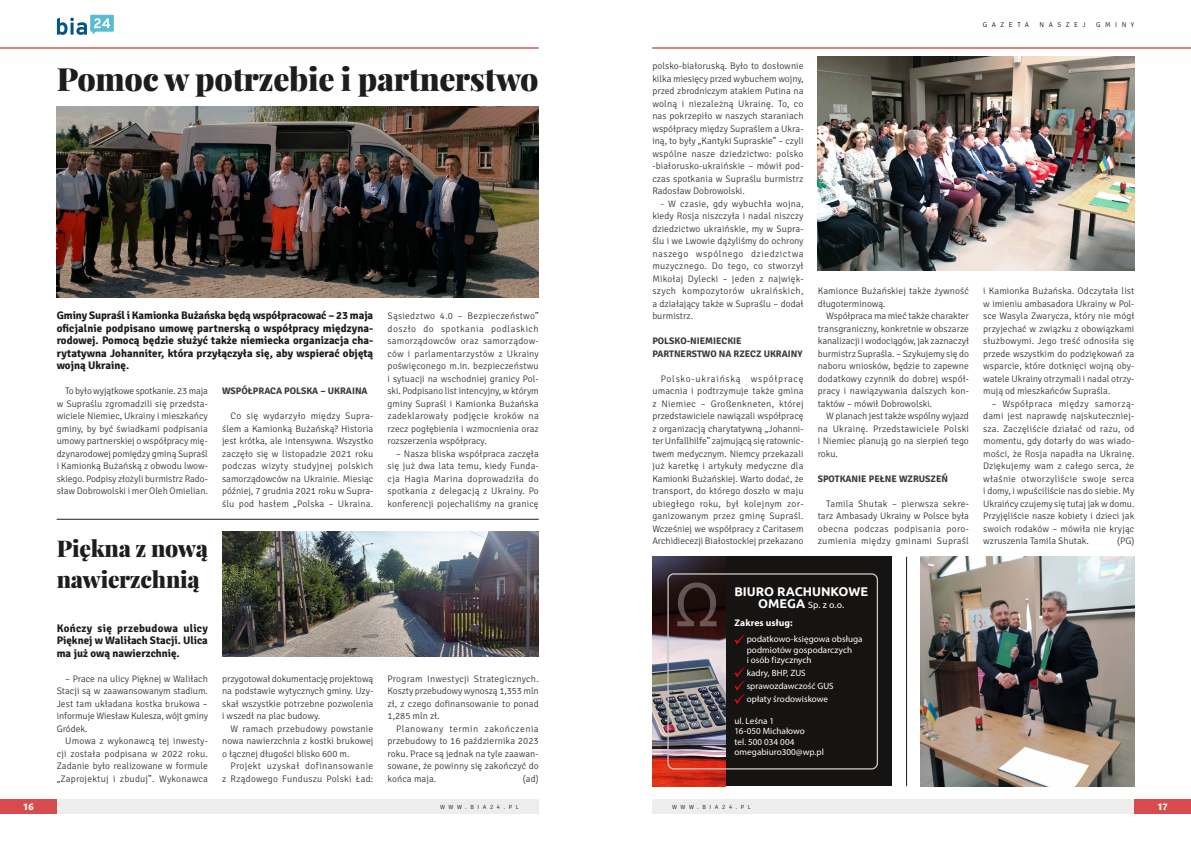
<style>
.page{position:relative;width:1191px;height:842px;background:#fff}
.page>*{position:absolute;margin:0;border:0;box-sizing:border-box;transform-origin:0 0}
.t1{font:900 32px "Playfair Display";letter-spacing:-.01em;color:#1d1d1b}
.t2{font:900 23px/31.2px "Playfair Display";letter-spacing:-.01em;color:#1d1d1b}
.t3{font:700 12.6px "Ubuntu";color:#fff}
.t4{font:700 11px/12.5px "Signika";color:#1d1d1b;text-align:justify}
.t5{font:700 9.6px "Myriad Pro";letter-spacing:.01em;color:#fff}
.t6{font:300 9.5px/12.5px "Signika";letter-spacing:.005em;color:#3c3c3b;text-align:justify}
.t7{font:700 9.5px "Signika";color:#3c3c3b}
.t8{font:300 9.5px/12.5px "Signika";letter-spacing:.025em;color:#3c3c3b;text-align:right}
.t9{font:9.1px/10.1px "Myriad Pro";color:#fff}
.t10{font:9.1px "Ubuntu";color:#fff}
.t11{font:800 9px "Costa Ptf";color:#fff}
.t12{font:300 7px "Signika";letter-spacing:.645em;color:#1d1d1b}
.t13{font:300 6px "Signika";letter-spacing:.605em;color:#1d1d1b}
.s1{font-weight:700;font-size:12.6px}
</style>
<div class="page">
<div style="left:652px;top:799px;width:500px;height:14px;background:#ededed"></div>
<div style="left:50px;top:799px;width:489px;height:14px;background:#ededed"></div>
<div style="left:0;top:799px;width:57px;height:14px;background:#d84b4d"></div>
<div style="left:1134px;top:799px;width:57px;height:14px;background:#d84b4d"></div>
<hr style="left:0;top:48px;width:539px;height:1px;background:#a11007">
<hr style="left:652px;top:48px;width:539px;height:1px;background:#a11007">
<svg style="left:57px;top:15px;width:57px;height:20px"></svg>
<img style="left:57px;top:107px;width:482px;height:190px">
<img style="left:817px;top:57px;width:317px;height:213px">
<img style="left:920px;top:557px;width:214px;height:229px">
<img style="left:222px;top:532px;width:317px;height:125px">
<div style="left:725px;top:557px;width:167px;height:229px;background:#161412"></div>
<img style="left:652px;top:557px;width:73px;height:229px">
<svg style="left:677px;top:582px;width:39px;height:44px;background:#392927"></svg>
<div style="left:667px;top:573px;width:211px;height:196px;border:1px solid #c6c6c6;border-radius:6px"></div>
<svg style="left:734px;top:635px;width:10px;height:9px"></svg>
<svg style="left:734px;top:667px;width:10px;height:37px"></svg>
<hr style="left:57px;top:519px;width:482px;height:1px;background:#1d1d1b">
<hr style="left:906px;top:557px;width:1px;height:229px;background:#1d1d1b">
<h1 class="t1" style="left:57px;top:59px;width:483px">Pomoc w potrzebie i partnerstwo</h1>
<p class="t4" style="left:57px;top:309px;width:318px">Gminy Supraśl i Kamionka Bużańska będą współpracować – 23 maja oficjalnie podpisano umowę partnerską o współpracy międzyna&shy;rodowej. Pomocą będzie służyć także niemiecka organizacja cha&shy;rytatywna Johanniter, która przyłączyła się, aby wspierać objętą wojną Ukrainę.</p>
<p class="t6" style="left:57px;top:384px;width:153px;text-indent:9px">To było wyjątkowe spotkanie. 23 maja w Supraślu zgromadzili się przedsta&shy;wiciele Niemiec, Ukrainy i mieszkańcy gminy, by być świadkami podpisania umowy partnerskiej o współpracy mię&shy;dzynarodowej pomiędzy gminą Supraśl i Kamionką Bużańską z obwodu lwow&shy;skiego. Podpisy złożyli burmistrz Rado&shy;sław Dobrowolski i mer Oleh Omielian.</p>
<p class="t7" style="left:222px;top:384px;width:7px">WSPÓŁPRACA</p>
<p class="t7" style="left:284px;top:384px;width:7px">POLSKA</p>
<p class="t7" style="left:320px;top:384px;width:14px">– UKRAINA</p>
<p class="t6" style="left:222px;top:409px;width:153px;text-indent:9px">Co się wydarzyło między Supra&shy;ślem a Kamionką Bużańską? Historia jest krótka, ale intensywna. Wszystko zaczęło się w listopadzie 2021 roku podczas wizyty studyjnej polskich samorządowców na Ukrainie. Miesiąc później, 7 grudnia 2021 roku w Supra&shy;ślu pod hasłem „Polska – Ukraina.</p>
<h2 class="t2" style="left:57px;top:532px;width:153px">Piękna z nową nawierzchnią</h2>
<p class="t4" style="left:57px;top:621px;width:153px">Kończy się przebudowa ulicy Pięknej w Waliłach Stacji. Ulica ma już ową nawierzchnię.</p>
<p class="t6" style="left:57px;top:672px;width:153px;text-indent:9px">– Prace na ulicy Pięknej w Waliłach Stacji są w zaawansowanym stadium.<br>Jest tam układana kostka brukowa – informuje Wiesław Kulesza, wójt gminy Gródek.</p>
<p class="t6" style="left:57px;top:734px;width:153px;text-indent:9px">Umowa z wykonawcą tej inwesty&shy;cji została podpisana w 2022 roku.<br>Zadanie było realizowane w formule „Zaprojektuj i zbuduj”. Wykonawca</p>
<p class="t6" style="left:222px;top:672px;width:153px">przygotował dokumentację projektową na podstawie wytycznych gminy. Uzy&shy;skał wszystkie potrzebne pozwolenia i wszedł na plac budowy.</p>
<p class="t6" style="left:222px;top:722px;width:153px;text-indent:9px">W ramach przebudowy powstanie nowa nawierzchnia z kostki brukowej o łącznej długości blisko 600 m.</p>
<p class="t8" style="left:222px;top:759px;width:153px">Projekt uzyskał dofinansowanie<br>z Rządowego Funduszu Polski Ład:</p>
<p class="t6" style="left:387px;top:309px;width:153px">Sąsiedztwo 4.0 – Bezpieczeństwo” doszło do spotkania podlaskich samorządowców oraz samorządow&shy;ców i parlamentarzystów z Ukrainy poświęconego m.in. bezpieczeństwu i sytuacji na wschodniej granicy Pol&shy;ski. Podpisano list intencyjny, w którym gminy Supraśl i Kamionka Bużańska zadeklarowały podjęcie kroków na rzecz pogłębienia i wzmocnienia oraz rozszerzenia współpracy.</p>
<p class="t6" style="left:387px;top:447px;width:153px;text-indent:9px">– N asza bliska współpraca zaczęła się już dwa lata temu, kiedy Funda&shy;cja Hagia Marina doprowadziła do spotkania z delegacją z Ukrainy. Po konferencji pojechaliśmy na granicę</p>
<p class="t6" style="left:387px;top:672px;width:153px">Program I nwestycji Strategicznych.<br>Koszty przebudowy wynoszą 1,353 mln zł, z czego dofinansowanie to ponad 1,285 mln zł.</p>
<p class="t6" style="left:387px;top:722px;width:153px;text-indent:9px">Planowany termin zakończenia przebudowy to 16 października 2023 roku. Prace są jednak na tyle zaawan&shy;sowane, że powinny się zakończyć do końca maja.</p>
<p class="t6" style="left:523px;top:772px;width:17px">(ad)</p>
<p class="t6" style="left:652px;top:59px;width:153px">polsko-białoruską. Było to dosłownie kilka miesięcy przed wybuchem wojny, przed zbrodniczym atakiem Putina na wolną i niezależną Ukrainę. To, co nas pokrzepiło w naszych staraniach współpracy między Supraślem a Ukra&shy;iną, to były „Kantyki Supraskie” – czyli wspólne nasze dziedzictwo: polsko -białorusko-ukraińskie – mówił pod&shy;czas spotkania w Supraślu burmistrz Radosław Dobrowolski.</p>
<p class="t6" style="left:652px;top:197px;width:153px;text-indent:9px">- W czasie, gdy wybuchła wojna, kiedy Rosja niszczyła i nadal niszczy dziedzictwo ukraińskie, my w Supra&shy;ślu i we Lwowie dążyliśmy do ochrony naszego wspólnego dziedzictwa muzycznego. Do tego, co stworzył Mikołaj Dylecki – jeden z najwięk&shy;szych kompozytorów ukraińskich, a działający także w Supraślu – dodał burmistrz.</p>
<p class="t7" style="left:652px;top:334px;width:7px">POLSKO</p>
<p class="t7" style="left:686px;top:334px;width:33px">-NIEMIECKIE</p>
<p class="t7" style="left:652px;top:347px;width:29px">PARTNERS</p>
<p class="t7" style="left:697px;top:347px;width:43px">TWONARZECZ</p>
<p class="t7" style="left:763px;top:347px;width:7px">UKRAINY</p>
<p class="t6" style="left:652px;top:372px;width:153px;text-indent:9px">Polsko-ukraińską współpracę umacnia i podtrzymuje także gmina z N iemiec – Großenkneten, której przedstawiciele nawiązali współpracę z organizacją charytatywną „Johanni&shy;ter Unfallhilfe” zajmującą się ratownic&shy;twem medycznym. N iemcy przekazali już karetkę i artykuły medyczne dla Kamionki Bużańskiej. Warto dodać, że transport, do którego doszło w maju ubiegłego roku, był kolejnym zor&shy;ganizowanym przez gminę Supraśl.<br>Wcześniej we współpracy z Caritasem Archidiecezji Białostockiej przekazano</p>
<p class="t12" style="left:982px;top:20px;width:48px">gazeta</p>
<p class="t12" style="left:1039px;top:20px;width:48px">naszej</p>
<p class="t12" style="left:1096px;top:20px;width:40px">gminy</p>
<p class="t6" style="left:817px;top:284px;width:153px">Kamionce Bużańskiej także żywność długoterminową.</p>
<p class="t6" style="left:817px;top:309px;width:153px;text-indent:9px">Współpraca ma mieć także charakter transgraniczny, konkretnie w obszarze kanalizacji i wodociągów, jak zaznaczył burmistrz Supraśla. – Szykujemy się do naboru wniosków, będzie to zapewne dodatkowy czynnik do dobrej współ&shy;pracy i nawiązywania dalszych kon&shy;taktów – mówił Dobrowolski.</p>
<p class="t6" style="left:817px;top:409px;width:153px;text-indent:9px">W planach jest także wspólny wyjazd na Ukrainę. Przedstawiciele Polski i Niemiec planują go na sierpień tego roku.</p>
<p class="t7" style="left:817px;top:472px;width:29px">SPOTKANIE</p>
<p class="t7" style="left:868px;top:472px;width:7px">PEŁNE</p>
<p class="t7" style="left:899px;top:472px;width:7px">WZRUSZE</p>
<p class="t7" style="left:941px;top:472px;width:8px">Ń</p>
<p class="t6" style="left:817px;top:497px;width:153px;text-indent:9px">Tamila Shutak – pierwsza sekre&shy;tarz Ambasady Ukrainy w Polsce była obecna podczas podpisania poro&shy;zumienia między gminami Supraśl</p>
<p class="t6" style="left:983px;top:284px;width:153px">i Kamionka Bużańska. Odczytała list w imieniu ambasadora Ukrainy w Pol&shy;sce Wasyla Zwarycza, który nie mógł przyjechać w związku z obowiązkami służbowymi. Jego treść odnosiła się przede wszystkim do podziękowań za wsparcie, które dotknięci wojną oby&shy;watele Ukrainy otrzymali i nadal otrzy&shy;mują od mieszkańców Supraśla.</p>
<p class="t6" style="left:983px;top:397px;width:153px;text-indent:9px">– Współpraca między samorzą&shy;dami jest naprawdę najskuteczniej&shy;sza. Zaczęliście działać od razu, od momentu, gdy dotarły do was wiado&shy;mości, że Rosja napadła na Ukrainę.<br>Dziękujemy wam z całego serca, że właśnie otworzyliście swoje serca i domy, i wpuściliście nas do siebie. My Ukraińcy czujemy się tutaj jak w domu.<br>Przyjęliście nasze kobiety i dzieci jak swoich rodaków – mówiła nie kryjąc wzruszenia Tamila Shutak.</p>
<p class="t6" style="left:1117px;top:534px;width:19px">(PG)</p>
<h3 class="t3" style="left:734px;top:584px;width:135px">BIURO RACHUNKOWE</h3>
<p class="t10" style="left:758px;top:599px;width:88px"><span class="s1">OMEGA</span> Sp. z o.o.</p>
<p class="t5" style="left:734px;top:617px;width:60px">Zakres usług:</p>
<p class="t9" style="left:746px;top:634px;width:118px">podatkowo-księgowa obsługa podmiotów gospodarczych<br>i osób fizycznych</p>
<p class="t9" style="left:746px;top:666px;width:88px;line-height:13.1px">kadry, BHP, ZUS sprawozdawczość GUS opłaty środowiskowe</p>
<p class="t9" style="left:734px;top:716px;width:91px">ul. Leśna 1<br>16-050 Michałowo<br>tel. 500 034 004 omegabiuro300@wp.pl</p>
<p class="t11" style="left:23px;top:801px;width:12px">16</p>
<p class="t13" style="left:440px;top:803px;width:80px">www.bia24.pl</p>
<p class="t13" style="left:672px;top:803px;width:80px">www.bia24.pl</p>
<p class="t11" style="left:1157px;top:801px;width:12px">17</p>
</div>
